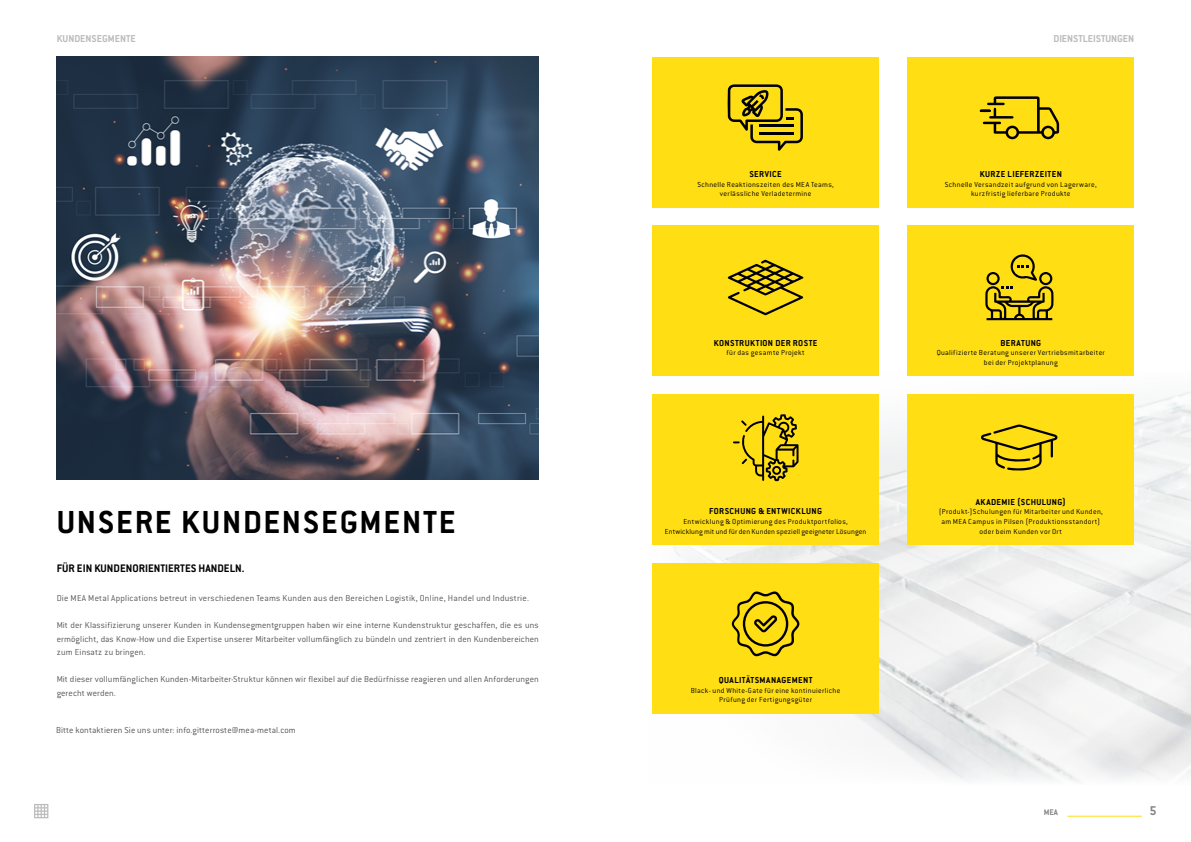
<style>
.page{position:relative;width:1191px;height:842px;background:#fff}
.page>*{position:absolute;margin:0;border:0;box-sizing:border-box;transform-origin:0 0}
.t1{font:700 35px "Conduit ITC Pro";letter-spacing:.05em;color:#000}
.t2{font:700 14px "Conduit ITC Pro";color:#848687}
.t3{font:700 12px "Conduit ITC Pro";color:#000}
.t4{font:700 11px "Conduit ITC Pro";color:#bcbcbc}
.t5{font:300 9.5px/13.5px "Conduit ITC Pro";letter-spacing:.015em;color:#575756;text-align:justify}
.t6{font:700 9.5px "Conduit ITC Pro";letter-spacing:.04em;color:#000}
.t7{font:700 9px "Conduit ITC Pro";color:#848687}
.t8{font:300 8px/9.6px "Conduit ITC Pro";letter-spacing:.035em;color:#000;text-align:center}
</style>
<div class="page">
<hr style="left:1067px;top:816px;width:75px;height:1px;background:#ffde14">
<img style="left:652px;top:391px;width:539px;height:391px">
<div style="left:652px;top:563px;width:227px;height:150px;background:#ffde14"></div>
<div style="left:907px;top:394px;width:227px;height:151px;background:#ffde14"></div>
<div style="left:652px;top:394px;width:227px;height:151px;background:#ffde14"></div>
<div style="left:907px;top:225px;width:227px;height:151px;background:#ffde14"></div>
<div style="left:652px;top:225px;width:227px;height:151px;background:#ffde14"></div>
<div style="left:907px;top:57px;width:227px;height:151px;background:#ffde14"></div>
<div style="left:652px;top:57px;width:227px;height:151px;background:#ffde14"></div>
<img style="left:57px;top:57px;width:482px;height:423px">
<svg style="left:727px;top:84px;width:76px;height:67px"></svg>
<svg style="left:979px;top:96px;width:80px;height:43px"></svg>
<svg style="left:728px;top:260px;width:75px;height:55px"></svg>
<svg style="left:985px;top:254px;width:68px;height:66px"></svg>
<svg style="left:733px;top:414px;width:65px;height:67px"></svg>
<svg style="left:981px;top:424px;width:76px;height:47px"></svg>
<svg style="left:731px;top:591px;width:69px;height:66px"></svg>
<svg style="left:34px;top:804px;width:14px;height:14px"></svg>
<p class="t4" style="left:57px;top:32px;width:81px">KUNDENSEGMENTE</p>
<p class="t4" style="left:1053px;top:32px;width:82px">DIENSTLEISTUNGEN</p>
<h1 class="t1" style="left:57px;top:502px;width:400px">UNSERE KUNDENSEGMENTE</h1>
<p class="t3" style="left:57px;top:561px;width:189px">FÜR EIN KUNDENORIENTIERTES HANDELN.</p>
<p class="t5" style="left:57px;top:592px;width:474px">Die MEA Metal Applications betreut in verschiedenen Teams Kunden aus den Bereichen Logistik, Online, Handel und Industrie.</p>
<p class="t5" style="left:57px;top:619px;width:483px">Mit der Klassifizierung unserer Kunden in Kundensegmentgruppen haben wir eine interne Kundenstruktur geschaffen, die es uns ermöglicht, das Know-How und die Expertise unserer Mitarbeiter vollumfänglich zu bündeln und zentriert in den Kundenbereichen zum Einsatz zu bringen.</p>
<p class="t5" style="left:57px;top:673px;width:483px">Mit dieser vollumfänglichen Kunden-Mitarbeiter-Struktur können wir flexibel auf die Bedürfnisse reagieren und allen Anforderungen gerecht werden.</p>
<p class="t5" style="left:56px;top:723px;width:241px">Bitte kontaktieren Sie uns unter: info.gitterroste@mea-metal.com</p>
<p class="t6" style="left:749px;top:169px;width:34px">SERVICE</p>
<p class="t8" style="left:697px;top:180px;width:138px">Schnelle Reaktionszeiten des MEA Teams, verlässliche Verladetermine</p>
<p class="t6" style="left:713px;top:337px;width:105px">KONSTRUKTION DER ROSTE</p>
<p class="t8" style="left:726px;top:348px;width:80px">für das gesamte Projekt</p>
<p class="t6" style="left:709px;top:506px;width:114px">FORSCHUNG &amp; ENTWICKLUNG</p>
<p class="t8" style="left:665px;top:517px;width:203px">Entwicklung &amp; Optimierung des Produktportfolios,<br>Entwicklung mit und für den Kunden speziell geeigneter Lösungen</p>
<p class="t6" style="left:718px;top:674px;width:95px">QUALITÄTSMANAGEMENT</p>
<p class="t8" style="left:691px;top:685px;width:151px">Black- und White-Gate für eine kontinuierliche<br>Prüfung der Fertigungsgüter</p>
<p class="t6" style="left:979px;top:169px;width:84px">KURZE LIEFERZEITEN</p>
<p class="t8" style="left:944px;top:180px;width:154px">Schnelle Versandzeit aufgrund von Lagerware, kurzfristig lieferbare Produkte</p>
<p class="t6" style="left:1000px;top:337px;width:42px">BERATUNG</p>
<p class="t8" style="left:936px;top:348px;width:170px">Qualifizierte Beratung unserer Vertriebsmitarbeiter bei der Projektplanung</p>
<p class="t6" style="left:975px;top:496px;width:92px">AKADEMIE (SCHULUNG)</p>
<p class="t8" style="left:938px;top:507px;width:166px">(Produkt-)Schulungen für Mitarbeiter und Kunden, am MEA Campus in Pilsen (Produktionsstandort) oder beim Kunden vor Ort</p>
<p class="t7" style="left:1043px;top:806px;width:16px">MEA</p>
<h2 class="t2" style="left:1149px;top:802px;width:9px">5</h2>
</div>
